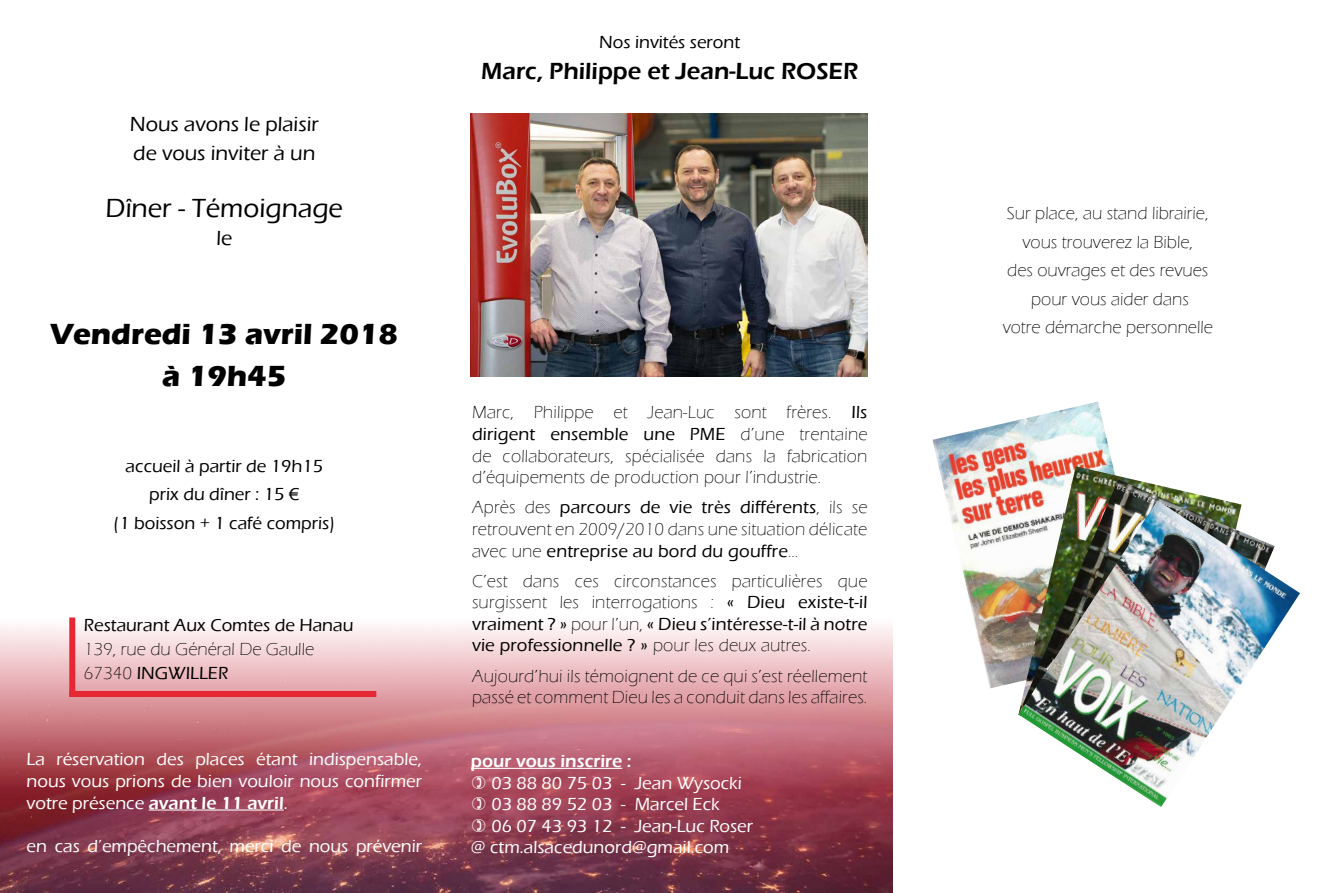
<style>
.page{position:relative;width:1331px;height:893px;background:#fff}
.page>*{position:absolute;margin:0;border:0;box-sizing:border-box;transform-origin:0 0}
.t1{font:700 30px/42px "Eras ITC";color:#000;text-align:center}
.t2{font:500 27px "Eras ITC";color:#000}
.t3{font:600 24px "Eras ITC";color:#000}
.t4{font:500 21px/28.5px "Eras ITC";color:#000}
.t5{font:300 18px/21.6px "Eras ITC";letter-spacing:.01em;color:#000;text-align:justify}
.t6{font:500 18px/21.6px "Eras ITC";color:#fff;text-align:justify}
.t7{font:500 18px/28.5px "Eras ITC";color:#000;text-align:center}
.t8{font:600 18px "Eras ITC";color:#fff}
.s1{font-weight:500}
.s2{font-weight:600}
</style>
<div class="page">
<img style="left:0;top:617px;width:892px;height:276px">
<hr style="left:471px;top:768px;width:151px;height:1px;background:#fff">
<img style="left:471px;top:113px;width:396px;height:264px">
<hr style="left:149px;top:809px;width:135px;height:1px;background:#fff">
<div style="left:69px;top:617px;width:6px;height:75px;background:#e62734"></div>
<div style="left:69px;top:691px;width:307px;height:6px;background:#e62734"></div>
<img style="left:932px;top:402px;width:181px;height:286px">
<img style="left:1018px;top:466px;width:117px;height:14px">
<img style="left:1018px;top:480px;width:204px;height:20px">
<img style="left:1018px;top:500px;width:282px;height:307px">
<svg style="left:472px;top:775px;width:13px;height:14px"></svg>
<svg style="left:472px;top:797px;width:13px;height:13px"></svg>
<svg style="left:472px;top:819px;width:13px;height:13px"></svg>
<p class="t4" style="left:130px;top:110px;width:190px">Nous avons le plaisir de vous inviter à un</p>
<h2 class="t2" style="left:106px;top:193px;width:239px">Dîner - Témoignage</h2>
<p class="t4" style="left:216px;top:224px;width:17px">le</p>
<h1 class="t1" style="left:51px;top:313px;width:349px">Vendredi 13 avril 2018 à 19h45</h1>
<p class="t7" style="left:114px;top:452px;width:223px">accueil à partir de 19h15 prix du dîner : 15 €<br>(1 boisson + 1 café compris)</p>
<p class="t7" style="left:84px;top:611px;width:271px">Restaurant Aux Comtes de Hanau</p>
<p class="t5" style="left:84px;top:637px;width:232px;line-height:24px">139, rue du Général De Gaulle<br>67340 <span class="s1">INGWILLER</span></p>
<p class="t6" style="left:27px;top:749px;width:397px">La réservation des places étant indispensable, nous vous prions de bien vouloir nous confirmer votre présence <span class="s2">avant le 11 avril</span>.</p>
<p class="t6" style="left:27px;top:835px;width:397px">en cas d’empêchement, merci de nous prévenir</p>
<p class="t7" style="left:599px;top:28px;width:142px">Nos invités seront</p>
<h3 class="t3" style="left:481px;top:57px;width:379px">Marc, Philippe et Jean-Luc ROSER</h3>
<p class="t5" style="left:472px;top:402px;width:397px">Marc, Philippe et Jean-Luc sont frères. <span class="s1">Ils dirigent ensemble une PME</span> d’une trentaine de collaborateurs, spécialisée dans la fabrication d’équipements de production pour l’industrie.</p>
<p class="t5" style="left:472px;top:497px;width:397px">Après des <span class="s1">parcours de vie très différents</span>, ils se retrouvent en 2009/2010 dans une situation délicate avec une <span class="s1">entreprise au bord du gouffre</span>…</p>
<p class="t5" style="left:472px;top:570px;width:397px">C’est dans ces circonstances particulières que surgissent les interrogations : <span class="s1">« Dieu existe-t-il vraiment ? »</span> pour l’un, <span class="s1">« Dieu s’intéresse-t-il à notre vie professionnelle ? »</span> pour les deux autres.</p>
<p class="t5" style="left:472px;top:665px;width:397px">Aujourd’hui ils témoignent de ce qui s’est réellement passé et comment Dieu les a conduit dans les affaires.</p>
<p class="t8" style="left:471px;top:751px;width:162px">pour vous inscrire :</p>
<p class="t6" style="left:491px;top:772px;width:252px">03 88 80 75 03 - Jean Wysocki</p>
<p class="t6" style="left:491px;top:794px;width:230px">03 88 89 52 03 - Marcel Eck</p>
<p class="t6" style="left:491px;top:815px;width:263px">06 07 43 93 12 - Jean-Luc Roser</p>
<p class="t6" style="left:471px;top:837px;width:260px">@ ctm.alsacedunord@gmail.com</p>
<p class="t5" style="left:1003px;top:199px;width:212px;line-height:28.5px;text-align:center">Sur place, au stand librairie, vous trouverez la Bible,<br>des ouvrages et des revues pour vous aider dans<br>votre démarche personnelle</p>
</div>
